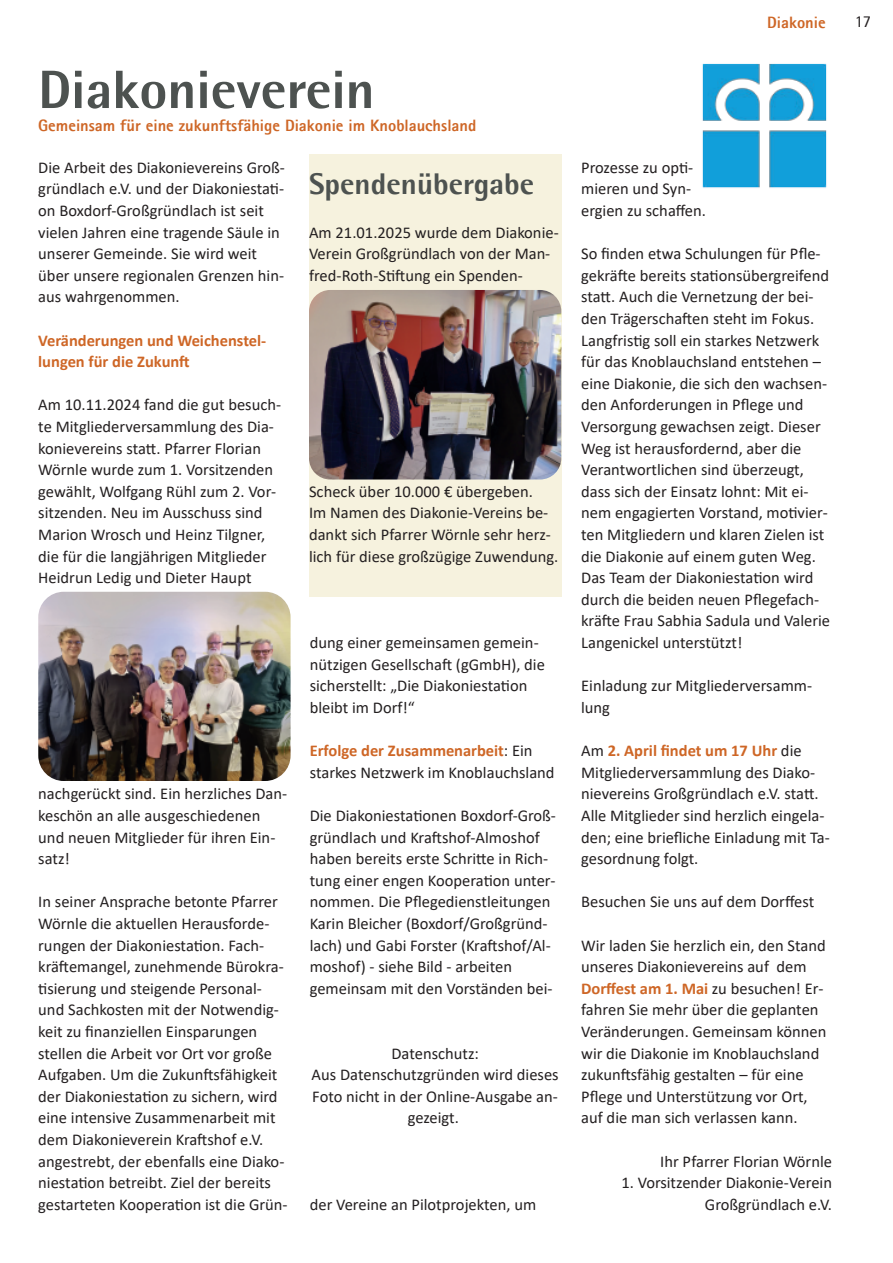
<style>
.page{position:relative;width:893px;height:1263px;background:#fff}
.page>*{position:absolute;margin:0;border:0;box-sizing:border-box;transform-origin:0 0}
.t1{font:800 54px "Agfa Rotis Semisans";color:#4d5250}
.t2{font:800 30px "Agfa Rotis Semisans";color:#4d5250}
.t3{font:16.5px/21.6px "Calibri";color:#231f20}
.t4{font:800 16.5px "Agfa Rotis Sans Serif";color:#ce6626}
.t5{font:700 16.5px/21.6px "Calibri";color:#ce6626}
.t6{font:16.5px "Agfa Rotis Semisans";color:#231f20}
.s1{font-weight:700;color:#ce6626}
</style>
<div class="page">
<div style="left:309px;top:154px;width:252px;height:442px;background:#f6f2de"></div>
<img style="left:702px;top:63px;width:125px;height:125px">
<img style="left:309px;top:290px;width:252px;height:189px;border-radius:21px">
<img style="left:38px;top:592px;width:252px;height:189px;border-radius:26px">
<h1 class="t1" style="left:38px;top:55px;width:338px">Diakonieverein</h1>
<p class="t4" style="left:38px;top:114px;width:439px">Gemeinsam für eine zukunftsfähige Diakonie im Knoblauchsland</p>
<p class="t3" style="left:38px;top:158px;width:248px">Die Arbeit des Diakonievereins Groß‐ gründlach e.V. und der Diakoniestati‐ on Boxdorf‐Großgründlach ist seit vielen Jahren eine tragende Säule in unserer Gemeinde. Sie wird weit über unsere regionalen Grenzen hin‐ aus wahrgenommen.</p>
<p class="t5" style="left:38px;top:331px;width:229px">Veränderungen und Weichenstel‐ lungen für die Zukunft</p>
<p class="t3" style="left:38px;top:395px;width:244px">Am 10.11.2024 fand die gut besuch‐ te Mitgliederversammlung des Dia‐ konievereins statt. Pfarrer Florian Wörnle wurde zum 1. Vorsitzenden gewählt, Wolfgang Rühl zum 2. Vor‐ sitzenden. Neu im Ausschuss sind Marion Wrosch und Heinz Tilgner, die für die langjährigen Mitglieder Heidrun Ledig und Dieter Haupt</p>
<p class="t3" style="left:38px;top:784px;width:250px">nachgerückt sind. Ein herzliches Dan‐ keschön an alle ausgeschiedenen und neuen Mitglieder für ihren Ein‐ satz!</p>
<p class="t3" style="left:38px;top:892px;width:251px">In seiner Ansprache betonte Pfarrer Wörnle die aktuellen Herausforde‐ rungen der Diakoniestation. Fach‐ kräftemangel, zunehmende Bürokra‐ tisierung und steigende Personal‐ und Sachkosten mit der Notwendig‐ keit zu finanziellen Einsparungen stellen die Arbeit vor Ort vor große Aufgaben. Um die Zukunftsfähigkeit der Diakoniestation zu sichern, wird eine intensive Zusammenarbeit mit dem Diakonieverein Kraftshof e.V. angestrebt, der ebenfalls eine Diako‐ niestation betreibt. Ziel der bereits gestarteten Kooperation ist die Grün‐</p>
<h2 class="t2" style="left:309px;top:165px;width:227px">Spendenübergabe</h2>
<p class="t3" style="left:309px;top:223px;width:251px">Am 21.01.2025 wurde dem Diakonie‐<br>Verein Großgründlach von der Man‐ fred‐Roth‐Stiftung ein Spenden‐</p>
<p class="t3" style="left:309px;top:482px;width:251px">Scheck über 10.000 € übergeben.<br>Im Namen des Diakonie‐Vereins be‐ dankt sich Pfarrer Wörnle sehr herz‐ lich für diese großzügige Zuwendung.</p>
<p class="t3" style="left:310px;top:633px;width:237px">dung einer gemeinsamen gemein‐ nützigen Gesellschaft (gGmbH), die sicherstellt: „Die Diakoniestation bleibt im Dorf!“</p>
<p class="t3" style="left:310px;top:741px;width:246px"><span class="s1">Erfolge der Zusammenarbeit</span>: Ein starkes Netzwerk im Knoblauchsland</p>
<p class="t3" style="left:310px;top:806px;width:248px">Die Diakoniestationen Boxdorf‐Groß‐ gründlach und Kraftshof‐Almoshof haben bereits erste Schritte in Rich‐ tung einer engen Kooperation unter‐ nommen. Die Pflegedienstleitungen Karin Bleicher (Boxdorf/Großgründ‐ lach) und Gabi Forster (Kraftshof/Al‐ moshof) ‐ siehe Bild ‐ arbeiten gemeinsam mit den Vorständen bei‐</p>
<p class="t3" style="left:312px;top:1043px;width:249px;text-align:center">Datenschutz:<br>Aus Datenschutzgründen wird dieses<br>Foto nicht in der Online‐Ausgabe an‐ gezeigt.</p>
<p class="t3" style="left:310px;top:1195px;width:228px">der Vereine an Pilotprojekten, um</p>
<p class="t4" style="left:767px;top:12px;width:60px">Diakonie</p>
<p class="t3" style="left:581px;top:158px;width:126px">Prozesse zu opti‐ mieren und Syn‐ ergien zu schaffen.</p>
<p class="t3" style="left:581px;top:244px;width:250px">So finden etwa Schulungen für Pfle‐ gekräfte bereits stationsübergreifend statt. Auch die Vernetzung der bei‐ den Trägerschaften steht im Fokus.<br>Langfristig soll ein starkes Netzwerk für das Knoblauchsland entstehen – eine Diakonie, die sich den wachsen‐ den Anforderungen in Pflege und Versorgung gewachsen zeigt. Dieser Weg ist herausfordernd, aber die Verantwortlichen sind überzeugt, dass sich der Einsatz lohnt: Mit ei‐ nem engagierten Vorstand, motivier‐ ten Mitgliedern und klaren Zielen ist die Diakonie auf einem guten Weg.<br>Das Team der Diakoniestation wird durch die beiden neuen Pflegefach‐ kräfte Frau Sabhia Sadula und Valerie Langenickel unterstützt!</p>
<p class="t3" style="left:581px;top:676px;width:232px">Einladung zur Mitgliederversamm‐ lung</p>
<p class="t3" style="left:581px;top:741px;width:250px">Am <span class="s1">2. April findet um 17 Uhr</span> die Mitgliederversammlung des Diako‐ nievereins Großgründlach e.V. statt.<br>Alle Mitglieder sind herzlich eingela‐ den; eine briefliche Einladung mit Ta‐ gesordnung folgt.</p>
<p class="t3" style="left:581px;top:892px;width:235px">Besuchen Sie uns auf dem Dorffest</p>
<p class="t3" style="left:581px;top:935px;width:247px">Wir laden Sie herzlich ein, den Stand unseres Diakonievereins auf dem <span class="s1">Dorffest am 1. Mai</span> zu besuchen! Er‐ fahren Sie mehr über die geplanten Veränderungen. Gemeinsam können wir die Diakonie im Knoblauchsland zukunftsfähig gestalten – für eine Pflege und Unterstützung vor Ort, auf die man sich verlassen kann.</p>
<p class="t3" style="left:660px;top:1151px;width:173px">Ihr Pfarrer Florian Wörnle</p>
<p class="t3" style="left:621px;top:1173px;width:212px;text-align:right">1. Vorsitzender Diakonie‐Verein<br>Großgründlach e.V.</p>
<p class="t6" style="left:855px;top:12px;width:18px">17</p>
</div>
